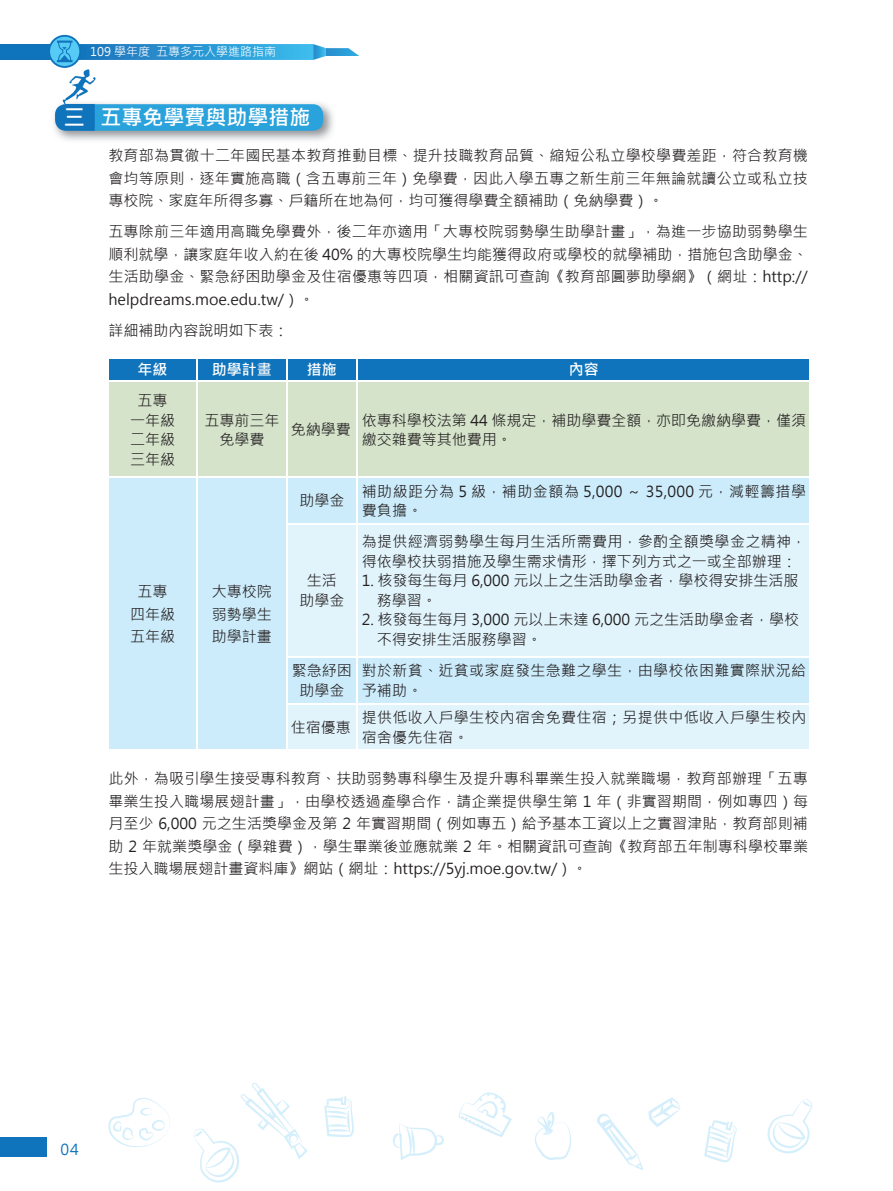
<style>
.page{position:relative;width:893px;height:1191px;background:#fff}
.page>*{position:absolute;margin:0;border:0;box-sizing:border-box;transform-origin:0 0}
.t1{font:700 21px "Microsoft Jheng Hei";color:#fff}
.t2{font:15px/22.5px "Microsoft Jheng Hei";color:#231f20;text-align:center}
.t3{font:15px/19.5px "Microsoft Jheng Hei";letter-spacing:.025em;color:#231f20}
.t4{font:15px/19.5px "Microsoft Jheng Hei";letter-spacing:.035em;color:#231f20}
.t5{font:700 15px "Microsoft Jheng Hei";color:#fff}
.t6{font:15px "Microsoft Jheng Hei";color:#1074bc}
.t7{font:12px "Microsoft Jheng Hei";color:#fff}
</style>
<div class="page">
<div style="left:0;top:44px;width:52px;height:16px;background:#1074bc"></div>
<svg style="left:48px;top:35px;width:33px;height:33px"></svg>
<svg style="left:50px;top:37px;width:29px;height:29px"></svg>
<svg style="left:55px;top:41px;width:304px;height:21px"></svg>
<div style="left:0;top:1137px;width:47px;height:20px;background:#1074bc"></div>
<svg style="left:108px;top:1098px;width:62px;height:49px"></svg>
<svg style="left:194px;top:1083px;width:114px;height:99px"></svg>
<svg style="left:324px;top:1096px;width:30px;height:41px"></svg>
<svg style="left:393px;top:1123px;width:51px;height:37px"></svg>
<svg style="left:535px;top:1111px;width:36px;height:49px"></svg>
<svg style="left:459px;top:1092px;width:53px;height:45px"></svg>
<svg style="left:597px;top:1097px;width:83px;height:73px"></svg>
<svg style="left:767px;top:1099px;width:45px;height:54px"></svg>
<svg style="left:704px;top:1120px;width:33px;height:42px"></svg>
<img style="left:54px;top:103px;width:279px;height:38px">
<div style="left:73px;top:104px;width:250px;height:27px;background:#2aa2db;border-radius:10px"></div>
<svg style="left:55px;top:69px;width:41px;height:62px"></svg>
<div style="left:109px;top:382px;width:700px;height:94px;background:#d5e3cb"></div>
<div style="left:109px;top:478px;width:700px;height:271px;background:#ccecfb"></div>
<svg style="left:287px;top:524px;width:522px;height:225px;background:#ddf2fb"></svg>
<div style="left:109px;top:359px;width:700px;height:21px;background:#1074bc"></div>
<hr style="left:197px;top:382px;width:1px;height:95px;background:#fff">
<hr style="left:286px;top:382px;width:1px;height:95px;background:#fff">
<hr style="left:357px;top:382px;width:1px;height:95px;background:#fff">
<hr style="left:197px;top:478px;width:1px;height:45px;background:#fff">
<hr style="left:197px;top:523px;width:1px;height:134px;background:#fff">
<hr style="left:197px;top:657px;width:1px;height:46px;background:#fff">
<hr style="left:197px;top:703px;width:1px;height:47px;background:#fff">
<hr style="left:286px;top:478px;width:1px;height:45px;background:#fff">
<hr style="left:357px;top:478px;width:1px;height:45px;background:#fff">
<hr style="left:286px;top:657px;width:1px;height:46px;background:#fff">
<hr style="left:357px;top:657px;width:1px;height:46px;background:#fff">
<hr style="left:286px;top:523px;width:71px;height:1px;background:#fff">
<hr style="left:286px;top:524px;width:1px;height:132px;background:#fff">
<hr style="left:286px;top:656px;width:71px;height:1px;background:#fff">
<hr style="left:357px;top:523px;width:454px;height:1px;background:#fff">
<hr style="left:357px;top:524px;width:1px;height:132px;background:#fff">
<hr style="left:357px;top:656px;width:454px;height:1px;background:#fff">
<hr style="left:286px;top:703px;width:71px;height:1px;background:#fff">
<hr style="left:286px;top:704px;width:1px;height:46px;background:#fff">
<hr style="left:357px;top:703px;width:454px;height:1px;background:#fff">
<hr style="left:357px;top:704px;width:1px;height:46px;background:#fff">
<p class="t7" style="left:90px;top:44px;width:187px">109 學年度 五專多元入學進路指南</p>
<h1 class="t1" style="left:64px;top:104px;width:248px">三 五專免學費與助學措施</h1>
<p class="t2" style="left:108px;top:144px;width:701px;text-align:justify">教育部為貫徹十二年國民基本教育推動目標、提升技職教育品質、縮短公私立學校學費差距，符合教育機會均等原則，逐年實施高職（含五專前三年）免學費，因此入學五專之新生前三年無論就讀公立或私立技專校院、家庭年所得多寡、戶籍所在地為何，均可獲得學費全額補助（免納學費）。</p>
<p class="t2" style="left:108px;top:220px;width:701px;text-align:justify">五專除前三年適用高職免學費外，後二年亦適用「大專校院弱勢學生助學計畫」，為進一步協助弱勢學生順利就學，讓家庭年收入約在後 40% 的大專校院學生均能獲得政府或學校的就學補助，措施包含助學金、生活助學金、緊急紓困助學金及住宿優惠等四項，相關資訊可查詢《教育部圓夢助學網》（網址：http:// helpdreams.moe.edu.tw/）。</p>
<p class="t2" style="left:108px;top:319px;width:181px">詳細補助內容說明如下表：</p>
<p class="t5" style="left:138px;top:360px;width:31px">年級</p>
<p class="t5" style="left:212px;top:360px;width:61px">助學計畫</p>
<p class="t5" style="left:307px;top:360px;width:31px">措施</p>
<p class="t5" style="left:569px;top:360px;width:31px">內容</p>
<p class="t2" style="left:130px;top:391px;width:46px;line-height:19.5px">五專一年級二年級三年級</p>
<p class="t2" style="left:204px;top:410px;width:76px;line-height:19.5px">五專前三年免學費</p>
<p class="t2" style="left:291px;top:418px;width:61px">免納學費</p>
<p class="t2" style="left:362px;top:410px;width:446px;line-height:19.5px;text-align:left">依專科學校法第 44 條規定，補助學費全額，亦即免繳納學費，僅須繳交雜費等其他費用。</p>
<p class="t2" style="left:130px;top:580px;width:46px">五專四年級五年級</p>
<p class="t2" style="left:212px;top:580px;width:61px;text-align:justify">大專校院弱勢學生助學計畫</p>
<p class="t2" style="left:299px;top:489px;width:46px">助學金</p>
<p class="t4" style="left:362px;top:481px;width:446px">補助級距分為 5 級，補助金額為 5,000 ～ 35,000 元，減輕籌措學費負擔。</p>
<p class="t2" style="left:299px;top:571px;width:46px;line-height:19.5px">生活助學金</p>
<p class="t2" style="left:362px;top:532px;width:446px;line-height:19.5px;text-align:left">為提供經濟弱勢學生每月生活所需費用，參酌全額獎學金之精神，得依學校扶弱措施及學生需求情形，擇下列方式之一或全部辦理：</p>
<p class="t2" style="left:377px;top:571px;width:423px;line-height:19.5px;text-align:left;text-indent:-15px">1. 核發每生每月 6,000 元以上之生活助學金者，學校得安排生活服務學習。</p>
<p class="t2" style="left:377px;top:610px;width:424px;line-height:19.5px;text-align:left;text-indent:-15px">2. 核發每生每月 3,000 元以上未達 6,000 元之生活助學金者，學校不得安排生活服務學習。</p>
<p class="t2" style="left:292px;top:661px;width:61px;line-height:19.5px">緊急紓困助學金</p>
<p class="t3" style="left:362px;top:661px;width:446px">對於新貧、近貧或家庭發生急難之學生，由學校依困難實際狀況給予補助。</p>
<p class="t2" style="left:291px;top:716px;width:61px">住宿優惠</p>
<p class="t3" style="left:362px;top:708px;width:446px">提供低收入戶學生校內宿舍免費住宿；另提供中低收入戶學生校內宿舍優先住宿。</p>
<p class="t2" style="left:108px;top:767px;width:701px;text-align:justify">此外，為吸引學生接受專科教育、扶助弱勢專科學生及提升專科畢業生投入就業職場，教育部辦理「五專畢業生投入職場展翅計畫」，由學校透過產學合作，請企業提供學生第 1 年（非實習期間，例如專四）每月至少 6,000 元之生活獎學金及第 2 年實習期間（例如專五）給予基本工資以上之實習津貼，教育部則補助 2 年就業獎學金（學雜費），學生畢業後並應就業 2 年。相關資訊可查詢《教育部五年制專科學校畢業生投入職場展翅計畫資料庫》網站（網址：https://5yj.moe.gov.tw/）。</p>
<p class="t6" style="left:61px;top:1139px;width:20px">04</p>
</div>
